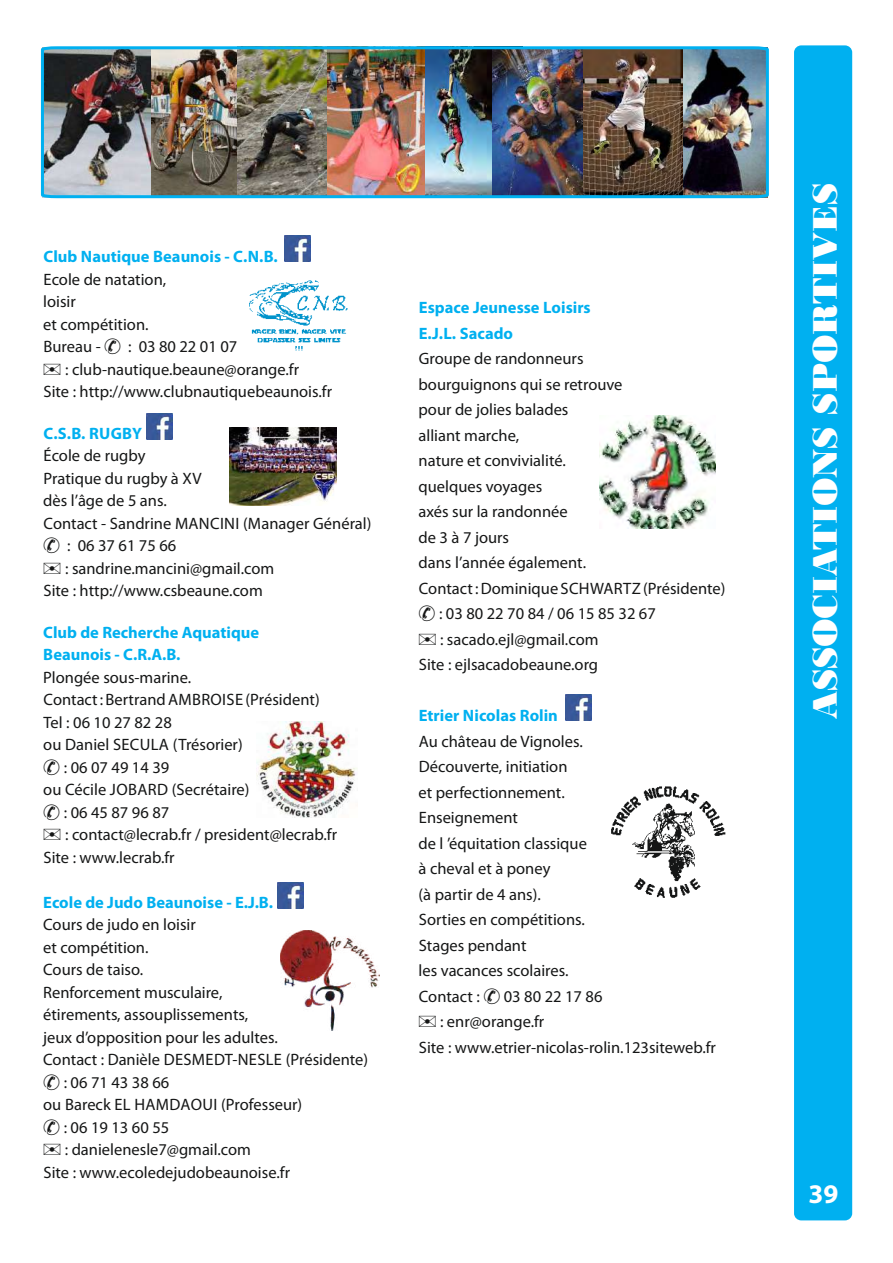
<style>
.page{position:relative;width:893px;height:1263px;background:#fff}
.page>*{position:absolute;margin:0;border:0;box-sizing:border-box;transform-origin:0 0}
.t1{font:36px "Bodoni MT Black";color:#fff}
.t2{font:700 27px "Myriad Pro";color:#fff}
.t3{font:16.5px/25.5px "Myriad Pro";color:#151616}
.t4{font:700 16.5px/22.5px "Myriad Pro";color:#00b0f0}
</style>
<div class="page">
<div style="left:794px;top:45px;width:58px;height:1175px;background:#00b0f0;border-radius:7px"></div>
<img style="left:40px;top:46px;width:729px;height:153px">
<img style="left:284px;top:235px;width:26px;height:27px">
<img style="left:146px;top:413px;width:26px;height:26px">
<img style="left:277px;top:883px;width:26px;height:26px">
<img style="left:249px;top:280px;width:99px;height:71px">
<img style="left:230px;top:427px;width:107px;height:79px">
<img style="left:257px;top:722px;width:100px;height:95px">
<img style="left:281px;top:930px;width:98px;height:100px">
<img style="left:599px;top:415px;width:116px;height:114px">
<img style="left:611px;top:786px;width:115px;height:112px">
<img style="left:565px;top:695px;width:26px;height:26px">
<p class="t4" style="left:43px;top:247px;width:236px">Club Nautique Beaunois - C.N.B.</p>
<p class="t3" style="left:43px;top:269px;width:124px;line-height:22.5px">Ecole de natation, loisir<br>et compétition.<br>Bureau -</p>
<p class="t3" style="left:128px;top:335px;width:111px">: 03 80 22 01 07</p>
<p class="t3" style="left:65px;top:358px;width:236px">: club-nautique.beaune@orange.fr</p>
<p class="t3" style="left:43px;top:380px;width:290px">Site : http://www.clubnautiquebeaunois.fr</p>
<p class="t4" style="left:43px;top:423px;width:100px">C.S.B. RUGBY</p>
<p class="t3" style="left:43px;top:444px;width:104px">École de rugby</p>
<p class="t3" style="left:43px;top:467px;width:160px">Pratique du rugby à XV</p>
<p class="t3" style="left:43px;top:489px;width:125px">dès l’âge de 5 ans.</p>
<p class="t3" style="left:43px;top:512px;width:330px">Contact - Sandrine MANCINI (Manager Général)</p>
<p class="t3" style="left:67px;top:534px;width:111px">: 06 37 61 75 66</p>
<p class="t3" style="left:65px;top:557px;width:211px">: sandrine.mancini@gmail.com</p>
<p class="t3" style="left:43px;top:579px;width:221px">Site : http://www.csbeaune.com</p>
<p class="t4" style="left:43px;top:622px;width:217px">Club de Recherche Aquatique<br>Beaunois - C.R.A.B.</p>
<p class="t3" style="left:43px;top:666px;width:150px">Plongée sous-marine.</p>
<p class="t3" style="left:43px;top:688px;width:278px">Contact : Bertrand AMBROISE (Président)</p>
<p class="t3" style="left:43px;top:711px;width:130px">Tel : 06 10 27 82 28</p>
<p class="t3" style="left:43px;top:733px;width:201px">ou Daniel SECULA (Trésorier)</p>
<p class="t3" style="left:64px;top:756px;width:107px">: 06 07 49 14 39</p>
<p class="t3" style="left:43px;top:778px;width:208px">ou Cécile JOBARD (Secrétaire)</p>
<p class="t3" style="left:64px;top:801px;width:107px">: 06 45 87 96 87</p>
<p class="t3" style="left:65px;top:823px;width:274px">: contact@lecrab.fr / president@lecrab.fr</p>
<p class="t3" style="left:43px;top:846px;width:133px">Site : www.lecrab.fr</p>
<p class="t4" style="left:43px;top:892px;width:231px">Ecole de Judo Beaunoise - E.J.B.</p>
<p class="t3" style="left:43px;top:913px;width:154px">Cours de judo en loisir</p>
<p class="t3" style="left:43px;top:936px;width:107px">et compétition.</p>
<p class="t3" style="left:43px;top:958px;width:101px">Cours de taiso.</p>
<p class="t3" style="left:43px;top:981px;width:181px">Renforcement musculaire,</p>
<p class="t3" style="left:43px;top:1003px;width:206px">étirements, assouplissements,</p>
<p class="t3" style="left:43px;top:1026px;width:236px">jeux d’opposition pour les adultes.</p>
<p class="t3" style="left:43px;top:1048px;width:326px">Contact : Danièle DESMEDT-NESLE (Présidente)</p>
<p class="t3" style="left:64px;top:1071px;width:107px">: 06 71 43 38 66</p>
<p class="t3" style="left:43px;top:1093px;width:261px">ou Bareck EL HAMDAOUI (Professeur)</p>
<p class="t3" style="left:64px;top:1116px;width:107px">: 06 19 13 60 55</p>
<p class="t3" style="left:65px;top:1138px;width:188px">: danielenesle7@gmail.com</p>
<p class="t3" style="left:43px;top:1161px;width:248px">Site : www.ecoledejudobeaunoise.fr</p>
<p class="t4" style="left:419px;top:296px;width:174px;line-height:25.5px">Espace Jeunesse Loisirs<br>E.J.L. Sacado</p>
<p class="t3" style="left:419px;top:347px;width:166px">Groupe de randonneurs</p>
<p class="t3" style="left:419px;top:373px;width:205px">bourguignons qui se retrouve</p>
<p class="t3" style="left:419px;top:398px;width:151px">pour de jolies balades</p>
<p class="t3" style="left:419px;top:424px;width:102px">alliant marche,</p>
<p class="t3" style="left:419px;top:449px;width:149px">nature et convivialité.</p>
<p class="t3" style="left:419px;top:475px;width:125px">quelques voyages</p>
<p class="t3" style="left:419px;top:500px;width:151px">axés sur la randonnée</p>
<p class="t3" style="left:419px;top:526px;width:92px">de 3 à 7 jours</p>
<p class="t3" style="left:419px;top:551px;width:169px">dans l’année également.</p>
<p class="t3" style="left:419px;top:577px;width:308px">Contact : Dominique SCHWARTZ (Présidente)</p>
<p class="t3" style="left:439px;top:602px;width:218px">: 03 80 22 70 84 / 06 15 85 32 67</p>
<p class="t3" style="left:440px;top:628px;width:160px">: sacado.ejl@gmail.com</p>
<p class="t3" style="left:419px;top:653px;width:181px">Site : ejlsacadobeaune.org</p>
<p class="t4" style="left:419px;top:706px;width:141px">Etrier Nicolas Rolin</p>
<p class="t3" style="left:419px;top:730px;width:170px">Au château de Vignoles.<br>Découverte, initiation<br>et perfectionnement.<br>Enseignement<br>de l ’équitation classique à cheval et à poney<br>(à partir de 4 ans).<br>Sorties en compétitions.<br>Stages pendant<br>les vacances scolaires.<br>Contact :</p>
<p class="t3" style="left:504px;top:985px;width:100px">03 80 22 17 86</p>
<p class="t3" style="left:440px;top:1010px;width:106px">: enr@orange.fr</p>
<p class="t3" style="left:419px;top:1036px;width:299px">Site : www.etrier-nicolas-rolin.123siteweb.fr</p>
<h1 class="t1" style="left:813px;top:719px;width:538px;rotate:-90deg">ASSOCIATIONS SPORTIVES</h1>
<h2 class="t2" style="left:808px;top:1182px;width:31px">39</h2>
</div>
